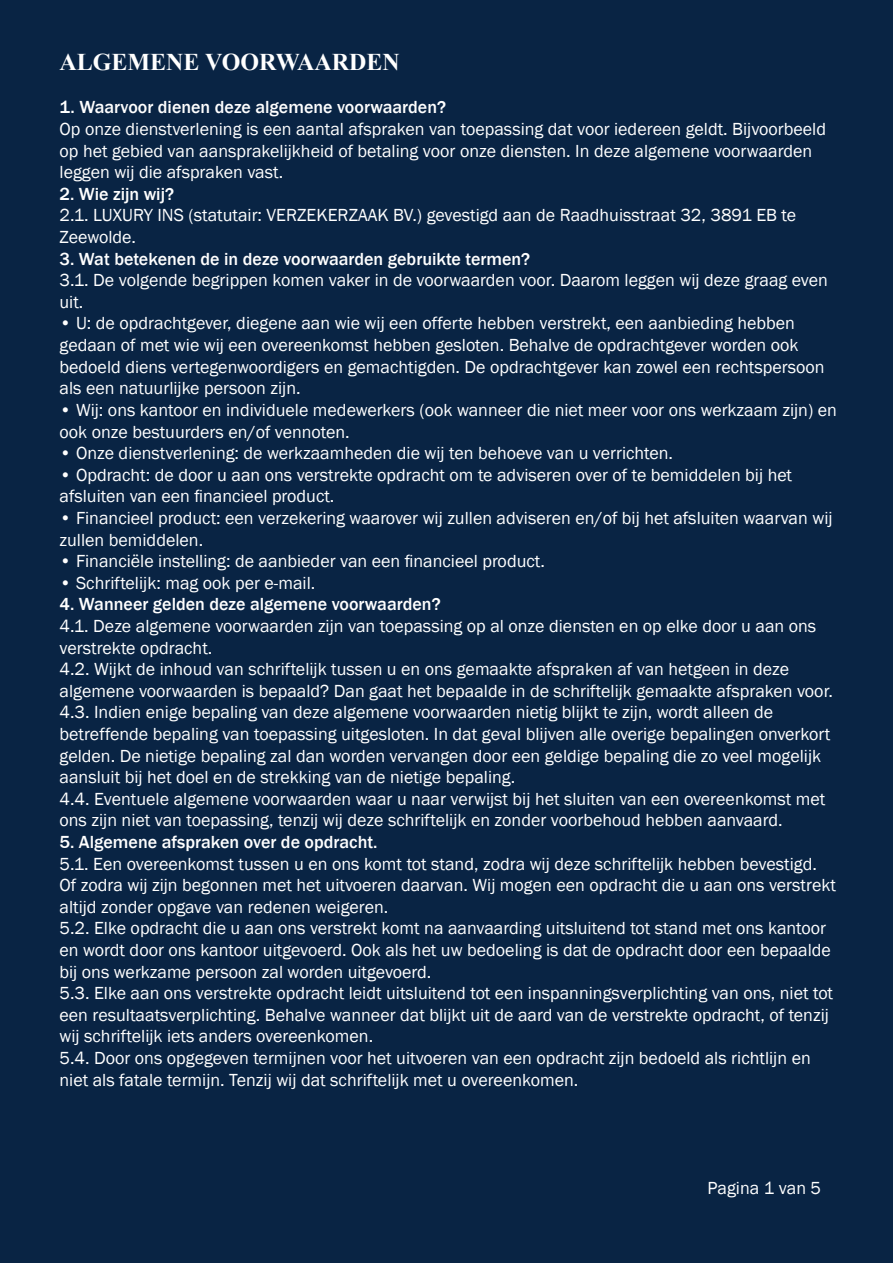
<style>
.page{position:relative;width:893px;height:1263px;background:#092444}
.page>*{position:absolute;margin:0;border:0;box-sizing:border-box;transform-origin:0 0}
.t1{font:700 24px "Times New Roman";color:#fff}
.t2{font:18px/21.6px "Franklin Gothic";color:#fff}
.t3{font:500 18px "Franklin Gothic";color:#fff}
</style>
<div class="page">
<p class="t1" style="left:60px;top:46px;width:342px">ALGEMENE VOORWAARDEN</p>
<p class="t3" style="left:60px;top:96px;width:388px">1. Waarvoor dienen deze algemene voorwaarden?</p>
<p class="t2" style="left:60px;top:119px;width:768px">Op onze dienstverlening is een aantal afspraken van toepassing dat voor iedereen geldt. Bijvoorbeeld op het gebied van aansprakelijkheid of betaling voor onze diensten. In deze algemene voorwaarden leggen wij die afspraken vast.</p>
<p class="t3" style="left:60px;top:183px;width:116px">2. Wie zijn wij?</p>
<p class="t2" style="left:60px;top:205px;width:738px">2.1. LUXURY INS (statutair: VERZEKERZAAK BV.) gevestigd aan de Raadhuisstraat 32, 3891 EB te<br>Zeewolde.</p>
<p class="t3" style="left:60px;top:248px;width:472px">3. Wat betekenen de in deze voorwaarden gebruikte termen?</p>
<p class="t2" style="left:60px;top:270px;width:770px">3.1. De volgende begrippen komen vaker in de voorwaarden voor. Daarom leggen wij deze graag even uit.</p>
<p class="t2" style="left:60px;top:313px;width:767px">• U: de opdrachtgever, diegene aan wie wij een offerte hebben verstrekt, een aanbieding hebben gedaan of met wie wij een overeenkomst hebben gesloten. Behalve de opdrachtgever worden ook bedoeld diens vertegenwoordigers en gemachtigden. De opdrachtgever kan zowel een rechtspersoon als een natuurlijke persoon zijn.</p>
<p class="t2" style="left:60px;top:399px;width:779px">• Wij: ons kantoor en individuele medewerkers (ook wanneer die niet meer voor ons werkzaam zijn) en ook onze bestuurders en/of vennoten.</p>
<p class="t2" style="left:60px;top:443px;width:615px">• Onze dienstverlening: de werkzaamheden die wij ten behoeve van u verrichten.</p>
<p class="t2" style="left:60px;top:464px;width:734px">• Opdracht: de door u aan ons verstrekte opdracht om te adviseren over of te bemiddelen bij het afsluiten van een financieel product.</p>
<p class="t2" style="left:60px;top:507px;width:775px">• Financieel product: een verzekering waarover wij zullen adviseren en/of bij het afsluiten waarvan wij zullen bemiddelen.</p>
<p class="t2" style="left:60px;top:551px;width:487px">• Financiële instelling: de aanbieder van een financieel product.</p>
<p class="t2" style="left:60px;top:572px;width:257px">• Schriftelijk: mag ook per e-mail.</p>
<p class="t3" style="left:60px;top:593px;width:383px">4. Wanneer gelden deze algemene voorwaarden?</p>
<p class="t2" style="left:60px;top:615px;width:758px">4.1. Deze algemene voorwaarden zijn van toepassing op al onze diensten en op elke door u aan ons verstrekte opdracht.</p>
<p class="t2" style="left:60px;top:659px;width:775px">4.2. Wijkt de inhoud van schriftelijk tussen u en ons gemaakte afspraken af van hetgeen in deze algemene voorwaarden is bepaald? Dan gaat het bepaalde in de schriftelijk gemaakte afspraken voor.</p>
<p class="t2" style="left:60px;top:702px;width:772px">4.3. Indien enige bepaling van deze algemene voorwaarden nietig blijkt te zijn, wordt alleen de betreffende bepaling van toepassing uitgesloten. In dat geval blijven alle overige bepalingen onverkort gelden. De nietige bepaling zal dan worden vervangen door een geldige bepaling die zo veel mogelijk aansluit bij het doel en de strekking van de nietige bepaling.</p>
<p class="t2" style="left:60px;top:788px;width:767px">4.4. Eventuele algemene voorwaarden waar u naar verwijst bij het sluiten van een overeenkomst met ons zijn niet van toepassing, tenzij wij deze schriftelijk en zonder voorbehoud hebben aanvaard.</p>
<p class="t3" style="left:60px;top:831px;width:320px">5. Algemene afspraken over de opdracht.</p>
<p class="t2" style="left:60px;top:853px;width:778px">5.1. Een overeenkomst tussen u en ons komt tot stand, zodra wij deze schriftelijk hebben bevestigd.<br>Of zodra wij zijn begonnen met het uitvoeren daarvan. Wij mogen een opdracht die u aan ons verstrekt altijd zonder opgave van redenen weigeren.</p>
<p class="t2" style="left:60px;top:918px;width:773px">5.2. Elke opdracht die u aan ons verstrekt komt na aanvaarding uitsluitend tot stand met ons kantoor en wordt door ons kantoor uitgevoerd. Ook als het uw bedoeling is dat de opdracht door een bepaalde bij ons werkzame persoon zal worden uitgevoerd.</p>
<p class="t2" style="left:60px;top:983px;width:775px">5.3. Elke aan ons verstrekte opdracht leidt uitsluitend tot een inspanningsverplichting van ons, niet tot een resultaatsverplichting. Behalve wanneer dat blijkt uit de aard van de verstrekte opdracht, of tenzij wij schriftelijk iets anders overeenkomen.</p>
<p class="t2" style="left:60px;top:1047px;width:753px">5.4. Door ons opgegeven termijnen voor het uitvoeren van een opdracht zijn bedoeld als richtlijn en niet als fatale termijn. Tenzij wij dat schriftelijk met u overeenkomen.</p>
<p class="t2" style="left:708px;top:1177px;width:115px">Pagina 1 van 5</p>
</div>
